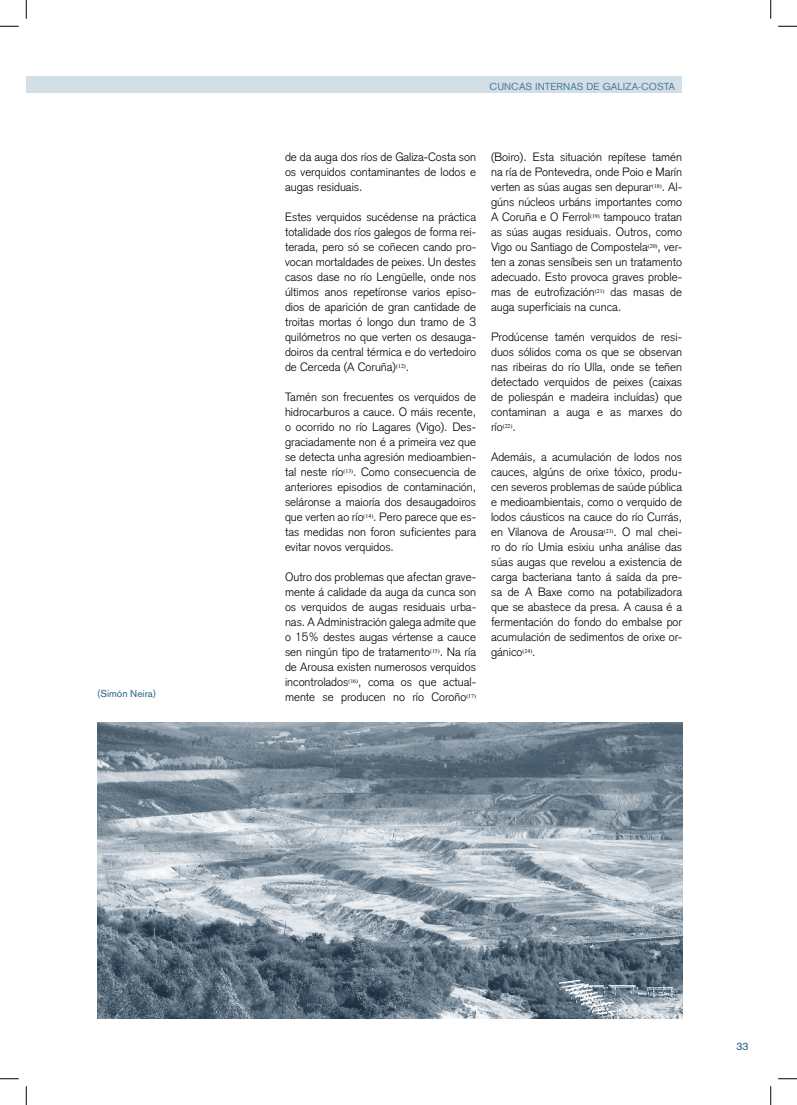
<style>
.page{position:relative;width:797px;height:1105px;background:#fff}
.page>*{position:absolute;margin:0;border:0;box-sizing:border-box;transform-origin:0 0}
.t1{font:300 11.88px/15px "Akzidenz Grotesk";color:#000;text-align:justify}
.t2{font:10.62px "Akzidenz Grotesk";color:#205f84}
.t3{font:10px "Akzidenz Grotesk";color:#4d7f9d}
.t4{font:10px "Akzidenz Grotesk BQ";color:#205f84}
</style>
<div class="page">
<div style="left:26px;top:76px;width:656px;height:16px;background:#d2dfe6"></div>
<img style="left:97px;top:723px;width:585px;height:295px">
<svg style="left:0;top:25px;width:19px;height:2px"></svg>
<svg style="left:778px;top:25px;width:19px;height:2px"></svg>
<svg style="left:0;top:1078px;width:19px;height:1px"></svg>
<svg style="left:778px;top:1078px;width:19px;height:1px"></svg>
<svg style="left:25px;top:0;width:2px;height:19px"></svg>
<svg style="left:25px;top:1086px;width:2px;height:19px"></svg>
<svg style="left:770px;top:0;width:1px;height:19px"></svg>
<svg style="left:770px;top:1086px;width:1px;height:19px"></svg>
<p class="t4" style="left:97px;top:687px;width:60px">(Simón Neira)</p>
<p class="t3" style="left:489px;top:80px;width:187px">CUNCAS INTERNAS DE GALIZA-COSTA</p>
<p class="t1" style="left:285px;top:150px;width:192px">de da auga dos ríos de Galiza-Costa son os verquidos contaminantes de lodos e augas residuais.</p>
<p class="t1" style="left:285px;top:210px;width:192px">Estes verquidos sucédense na práctica totalidade dos ríos galegos de forma rei&shy;terada, pero só se coñecen cando pro&shy;vocan mortaldades de peixes. Un destes casos dase no río Lengüelle, onde nos últimos anos repetíronse varios episo&shy;dios de aparición de gran cantidade de troitas mortas ó longo dun tramo de 3 quilómetros no que verten os desauga&shy;doiros da central térmica e do vertedoiro de Cerceda (A Coruña)<sup>(12)</sup>.</p>
<p class="t1" style="left:285px;top:390px;width:192px">Tamén son frecuentes os verquidos de hidrocarburos a cauce. O máis recente, o ocorrido no río Lagares (Vigo). Des&shy;graciadamente non é a primeira vez que se detecta unha agresión medioambien&shy;tal neste río<sup>(13)</sup>. Como consecuencia de anteriores episodios de contaminación, seláronse a maioría dos desaugadoiros que verten ao río<sup>(14)</sup>. Pero parece que es&shy;tas medidas non foron suficientes para evitar novos verquidos.</p>
<p class="t1" style="left:285px;top:570px;width:192px">Outro dos problemas que afectan grave&shy;mente á calidade da auga da cunca son os verquidos de augas residuais urba&shy;nas. A Administración galega admite que o 15% destes augas vértense a cauce sen ningún tipo de tratamento<sup>(15)</sup>. Na ría de Arousa existen numerosos verquidos incontrolados<sup>(16)</sup>, coma os que actual&shy;mente se producen no río Coroño<sup>(17)</sup></p>
<p class="t1" style="left:491px;top:150px;width:192px">(Boiro). Esta situación repítese tamén na ría de Pontevedra, onde Poio e Marín verten as súas augas sen depurar<sup>(18)</sup>. Al&shy;gúns núcleos urbáns importantes como A Coruña e O Ferrol<sup>(19)</sup> tampouco tratan as súas augas residuais. Outros, como Vigo ou Santiago de Compostela<sup>(20)</sup>, ver&shy;ten a zonas sensíbeis sen un tratamento adecuado. Esto provoca graves proble&shy;mas de eutrofización<sup>(21)</sup> das masas de auga superficiais na cunca.</p>
<p class="t1" style="left:491px;top:330px;width:192px">Prodúcense tamén verquidos de resi&shy;duos sólidos coma os que se observan nas ribeiras do río Ulla, onde se teñen detectado verquidos de peixes (caixas de poliespán e madeira incluídas) que contaminan a auga e as marxes do río<sup>(22)</sup>.</p>
<p class="t1" style="left:491px;top:450px;width:192px">Ademáis, a acumulación de lodos nos cauces, algúns de orixe tóxico, produ&shy;cen severos problemas de saúde pública e medioambientais, como o verquido de lodos cáusticos na cauce do río Currás, en Vilanova de Arousa<sup>(23)</sup>. O mal chei&shy;ro do río Umia esixiu unha análise das súas augas que revelou a existencia de carga bacteriana tanto á saída da pre&shy;sa de A Baxe como na potabilizadora que se abastece da presa. A causa é a fermentación do fondo do embalse por acumulación de sedimentos de orixe or&shy;gánico<sup>(24)</sup>.</p>
<p class="t2" style="left:736px;top:1040px;width:13px">33</p>
</div>
